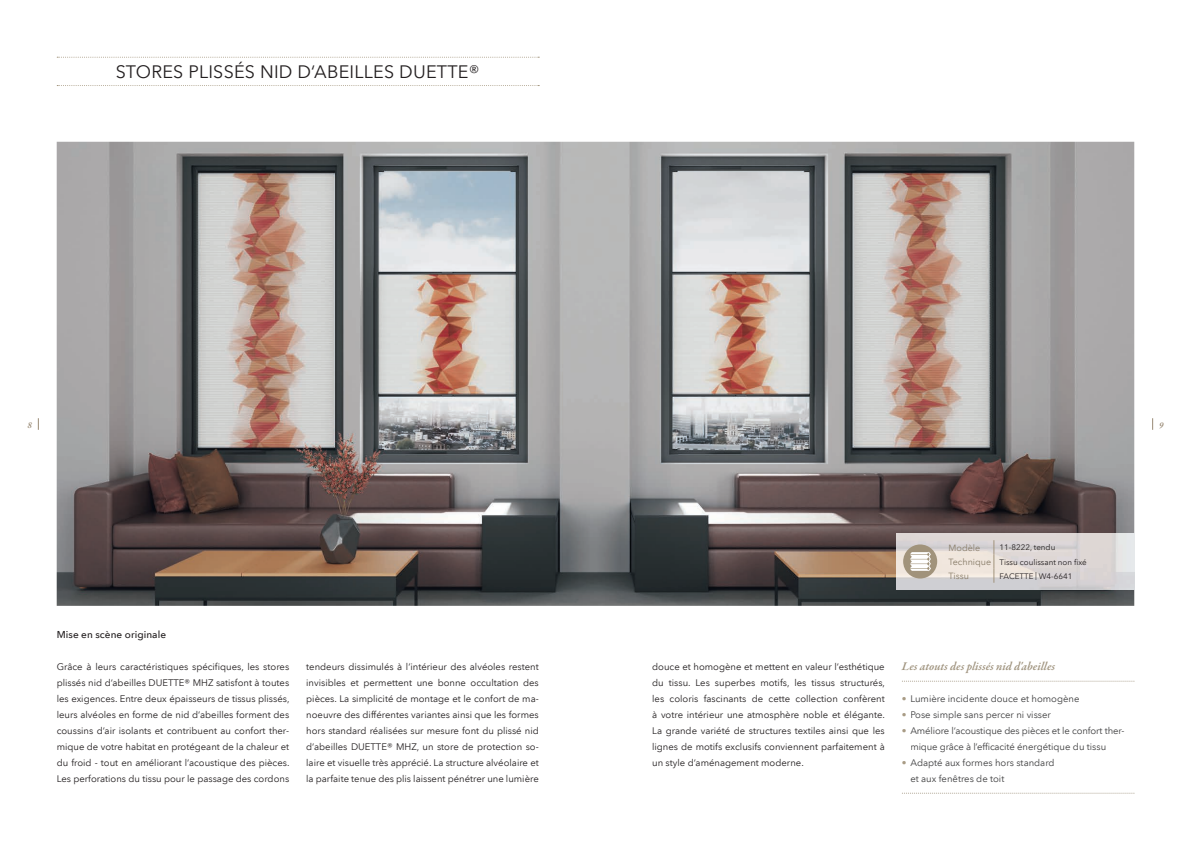
<style>
.page{position:relative;width:1191px;height:842px;background:#fff}
.page>*{position:absolute;margin:0;border:0;box-sizing:border-box;transform-origin:0 0}
.t1{font:18px "Avenir Next LT Com";letter-spacing:.01em;color:#231f20}
.t2{font:italic 600 12px "Garamond Premr Pro";color:#a0947f}
.t3{font:500 10px "Avenir Next LT Com";letter-spacing:.005em;color:#231f20}
.t4{font:9.5px/16px "Avenir Next LT Com";color:#231f20;text-align:justify}
.t5{font:9.5px/16px "Avenir Next LT Com";color:#3e3e3f}
.t6{font:9px "Avenir Next LT Com";color:#887c68}
.t7{font:italic 600 9px "Garamond Premr Pro";color:#998a75}
.t8{font:8px/14.2px "Avenir Next LT Com";color:#231f20}
.s1{font-size:9px;color:#887c68}
.s2{color:#a89b85}
</style>
<div class="page">
<img style="left:57px;top:142px;width:1077px;height:464px">
<svg style="left:38px;top:418px;width:1px;height:12px"></svg>
<svg style="left:1152px;top:418px;width:1px;height:12px"></svg>
<svg style="left:57px;top:57px;width:482px;height:1px"></svg>
<svg style="left:57px;top:85px;width:482px;height:1px"></svg>
<svg style="left:902px;top:681px;width:232px;height:1px"></svg>
<svg style="left:902px;top:793px;width:232px;height:1px"></svg>
<img style="left:896px;top:533px;width:238px;height:57px">
<svg style="left:993px;top:540px;width:1px;height:43px"></svg>
<div style="left:903px;top:544px;width:34px;height:34px;background:#a1937b;border-radius:50%"></div>
<svg style="left:910px;top:552px;width:21px;height:19px"></svg>
<h1 class="t1" style="left:116px;top:61px;width:365px">STORES PLISSÉS NID D‘ABEILLES DUETTE®</h1>
<p class="t7" style="left:28px;top:419px;width:6px">8</p>
<p class="t7" style="left:1159px;top:419px;width:6px">9</p>
<p class="t6" style="left:948px;top:542px;width:33px">Modèle</p>
<p class="t8" style="left:948px;top:540px;width:140px;text-indent:51px">11-8222, tendu<br><span class="s1">Technique</span> Tissu coulissant non fixé</p>
<p class="t6" style="left:948px;top:570px;width:22px">Tissu</p>
<p class="t8" style="left:999px;top:569px;width:74px">FACETTE | W4-6641</p>
<p class="t3" style="left:57px;top:628px;width:111px">Mise en scène originale</p>
<p class="t4" style="left:57px;top:658px;width:234px">Grâce à leurs caractéristiques spécifiques, les stores plissés nid d‘abeilles DUETTE® MHZ satisfont à toutes les exigences. Entre deux épaisseurs de tissus plissés, leurs alvéoles en forme de nid d‘abeilles forment des coussins d‘air isolants et contribuent au confort ther&shy;mique de votre habitat en protégeant de la chaleur et du froid - tout en améliorant l‘acoustique des pièces.<br>Les perforations du tissu pour le passage des cordons</p>
<p class="t4" style="left:306px;top:658px;width:234px">tendeurs dissimulés à l‘intérieur des alvéoles restent invisibles et permettent une bonne occultation des pièces. La simplicité de montage et le confort de ma&shy;noeuvre des différentes variantes ainsi que les formes hors standard réalisées sur mesure font du plissé nid d‘abeilles DUETTE® MHZ, un store de protection so&shy;laire et visuelle très apprécié. La structure alvéolaire et la parfaite tenue des plis laissent pénétrer une lumière</p>
<p class="t4" style="left:652px;top:658px;width:234px">douce et homogène et mettent en valeur l‘esthétique du tissu. Les superbes motifs, les tissus structurés, les coloris fascinants de cette collection confèrent à votre intérieur une atmosphère noble et élégante.<br>La grande variété de structures textiles ainsi que les lignes de motifs exclusifs conviennent parfaitement à un style d‘aménagement moderne.</p>
<p class="t2" style="left:902px;top:659px;width:155px">Les atouts des plissés nid d'abeilles</p>
<p class="t5" style="left:902px;top:690px;width:179px"><span class="s2">•</span> Lumière incidente douce et homogène</p>
<p class="t5" style="left:902px;top:706px;width:151px"><span class="s2">•</span> Pose simple sans percer ni visser</p>
<p class="t5" style="left:910px;top:722px;width:216px;text-indent:-9px"><span class="s2">•</span> Améliore l‘acoustique des pièces et le confort ther&shy;mique grâce à l‘efficacité énergétique du tissu</p>
<p class="t5" style="left:910px;top:754px;width:146px;text-indent:-9px"><span class="s2">•</span> Adapté aux formes hors standard et aux fenêtres de toit</p>
</div>
